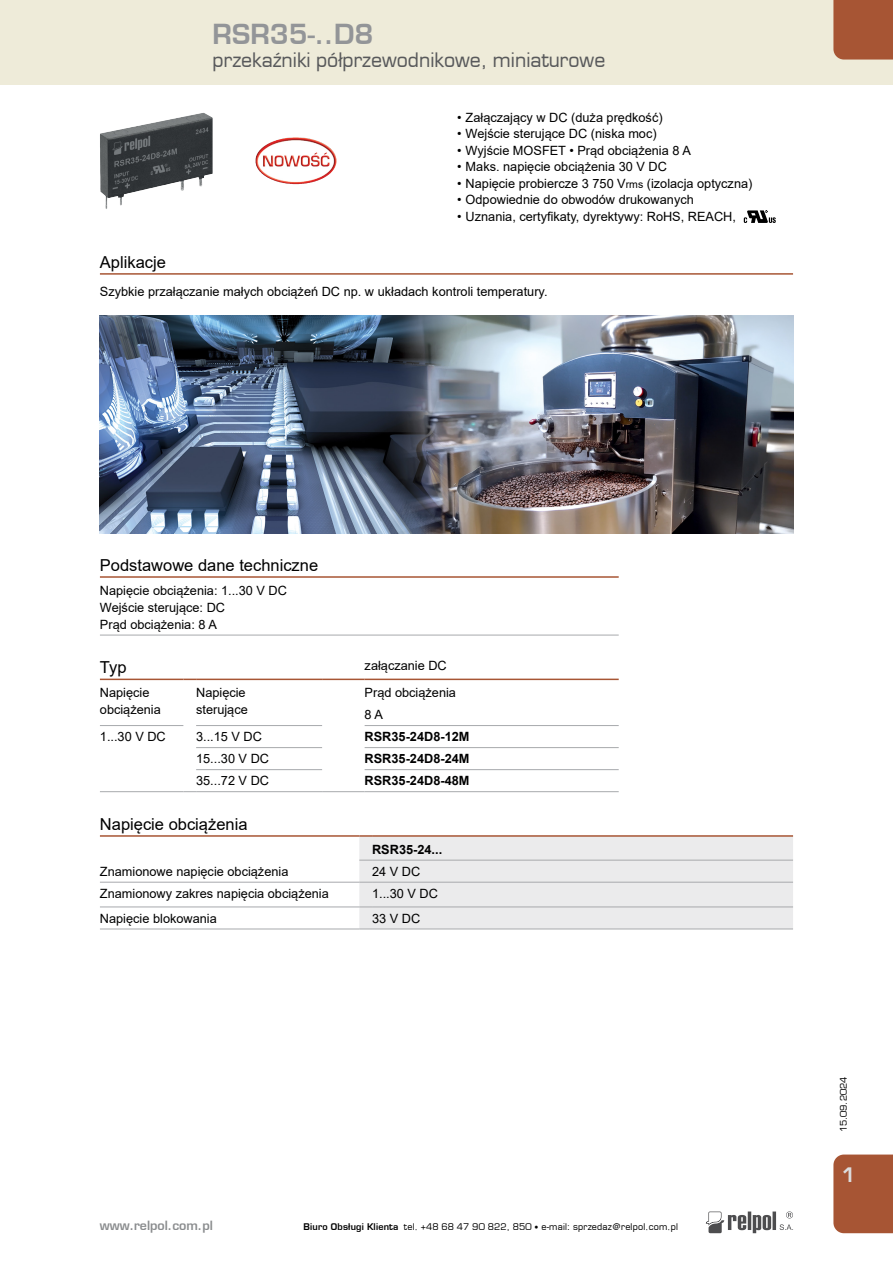
<style>
.page{position:relative;width:893px;height:1263px;background:#fff}
.page>*{position:absolute;margin:0;border:0;box-sizing:border-box;transform-origin:0 0}
.t1{font:700 27px "Euromode";color:#939598}
.t2{font:19.5px "Euromode";color:#58595b}
.t3{font:700 19.5px "Euromode";color:#dcddde}
.t4{font:16.5px "Arial";color:#000}
.t5{font:12.75px/17px "Arial";color:#000}
.t6{font:700 12.75px "Arial";color:#000}
.t7{font:700 12.45px "Euromode";color:#8a8c8e}
.t8{font:9px "Euromode";letter-spacing:.02em;color:#000}
.s1{font-size:10.5px}
.s2{font-weight:700}
.s3{font-size:7.5px}
</style>
<div class="page">
<div style="left:0;top:0;width:893px;height:85px;background:#eeebd9"></div>
<div style="left:833px;top:1154px;width:60px;height:79px;background:#a75534"></div>
<div style="left:833px;top:0;width:60px;height:60px;background:#a75534"></div>
<svg style="left:706px;top:1211px;width:87px;height:22px"></svg>
<hr style="left:100px;top:273px;width:693px;height:2px;background:#a75534">
<svg style="left:100px;top:680px;width:519px;height:91px"></svg>
<hr style="left:100px;top:679px;width:83px;height:1px;background:#a75534">
<svg style="left:183px;top:679px;width:13px;height:1px"></svg>
<hr style="left:196px;top:679px;width:126px;height:1px;background:#a75534">
<hr style="left:322px;top:679px;width:43px;height:1px;background:#a75534">
<hr style="left:365px;top:679px;width:254px;height:1px;background:#a75534">
<hr style="left:100px;top:725px;width:83px;height:1px;background:#a7a9ac">
<hr style="left:196px;top:725px;width:126px;height:1px;background:#a7a9ac">
<hr style="left:365px;top:725px;width:254px;height:1px;background:#a7a9ac">
<hr style="left:196px;top:747px;width:126px;height:1px;background:#a7a9ac">
<hr style="left:365px;top:747px;width:254px;height:1px;background:#a7a9ac">
<hr style="left:196px;top:769px;width:126px;height:1px;background:#a7a9ac">
<hr style="left:365px;top:769px;width:254px;height:1px;background:#a7a9ac">
<hr style="left:100px;top:791px;width:83px;height:1px;background:#a7a9ac">
<svg style="left:183px;top:791px;width:13px;height:1px"></svg>
<hr style="left:196px;top:791px;width:126px;height:1px;background:#a7a9ac">
<hr style="left:322px;top:791px;width:43px;height:1px;background:#a7a9ac">
<hr style="left:365px;top:791px;width:254px;height:1px;background:#a7a9ac">
<img style="left:100px;top:315px;width:693px;height:218px">
<img style="left:100px;top:113px;width:113px;height:96px">
<hr style="left:100px;top:576px;width:519px;height:2px;background:#a75534">
<hr style="left:100px;top:635px;width:519px;height:1px;background:#a7a9ac">
<svg style="left:100px;top:835px;width:693px;height:95px"></svg>
<hr style="left:372px;top:835px;width:421px;height:2px;background:#a75534">
<img style="left:255px;top:137px;width:63px;height:47px">
<svg style="left:744px;top:210px;width:32px;height:13px"></svg>
<h1 class="t1" style="left:213px;top:18px;width:162px">RSR35-..D8</h1>
<h2 class="t2" style="left:213px;top:48px;width:394px">przekaźniki półprzewodnikowe, miniaturowe</h2>
<p class="t5" style="left:457px;top:109px;width:207px">• Załączający w DC (duża prędkość)</p>
<p class="t5" style="left:457px;top:125px;width:201px">• Wejście sterujące DC (niska moc)</p>
<p class="t5" style="left:457px;top:142px;width:235px">• Wyjście MOSFET • Prąd obciążenia 8 A</p>
<p class="t5" style="left:457px;top:158px;width:211px">• Maks. napięcie obciążenia 30 V DC</p>
<p class="t5" style="left:457px;top:175px;width:297px">• Napięcie probiercze 3 750 V<span class="s1">rms</span> (izolacja optyczna)</p>
<p class="t5" style="left:457px;top:191px;width:238px">• Odpowiednie do obwodów drukowanych</p>
<p class="t5" style="left:457px;top:208px;width:280px">• Uznania, certyfikaty, dyrektywy: RoHS, REACH,</p>
<p class="t4" style="left:100px;top:250px;width:68px">Aplikacje</p>
<p class="t5" style="left:100px;top:283px;width:449px">Szybkie przałączanie małych obciążeń DC np. w układach kontroli temperatury.</p>
<p class="t4" style="left:100px;top:553px;width:220px">Podstawowe dane techniczne</p>
<p class="t5" style="left:100px;top:582px;width:189px">Napięcie obciążenia: 1...30 V DC<br>Wejście sterujące: DC<br>Prąd obciążenia: 8 A</p>
<p class="t4" style="left:100px;top:656px;width:28px">Typ</p>
<p class="t5" style="left:365px;top:657px;width:84px">załączanie DC</p>
<p class="t5" style="left:100px;top:684px;width:62px">Napięcie obciążenia</p>
<p class="t5" style="left:196px;top:684px;width:53px">Napięcie sterujące</p>
<p class="t5" style="left:365px;top:681px;width:93px;line-height:22px">Prąd obciążenia<br>8 A</p>
<p class="t5" style="left:100px;top:728px;width:67px">1...30 V DC</p>
<p class="t5" style="left:196px;top:728px;width:67px">3...15 V DC</p>
<p class="t6" style="left:365px;top:728px;width:106px">RSR35-24D8-12M</p>
<p class="t5" style="left:196px;top:750px;width:74px">15...30 V DC</p>
<p class="t6" style="left:365px;top:750px;width:106px">RSR35-24D8-24M</p>
<p class="t5" style="left:196px;top:772px;width:74px">35...72 V DC</p>
<p class="t6" style="left:365px;top:772px;width:106px">RSR35-24D8-48M</p>
<p class="t4" style="left:100px;top:812px;width:149px">Napięcie obciążenia</p>
<p class="t6" style="left:372px;top:840px;width:72px">RSR35-24...</p>
<p class="t5" style="left:100px;top:863px;width:190px">Znamionowe napięcie obciążenia</p>
<p class="t5" style="left:372px;top:863px;width:50px">24 V DC</p>
<p class="t5" style="left:100px;top:885px;width:230px">Znamionowy zakres napięcia obciążenia</p>
<p class="t5" style="left:372px;top:885px;width:67px">1...30 V DC</p>
<p class="t5" style="left:100px;top:909px;width:118px">Napięcie blokowania</p>
<p class="t5" style="left:372px;top:909px;width:50px">33 V DC</p>
<p class="t7" style="left:100px;top:1218px;width:114px">www.relpol.com.pl</p>
<p class="t8" style="left:304px;top:1221px;width:376px"><span class="s2">Biuro Obsługi Klienta</span> tel. +48 68 47 90 822, 850 <span class="s3">•</span> e-mail: sprzedaz@relpol.com.pl</p>
<p class="t8" style="left:838px;top:1132px;width:57px;rotate:-90deg">15.09.2024</p>
<h2 class="t3" style="left:842px;top:1163px;width:15px">1</h2>
</div>
